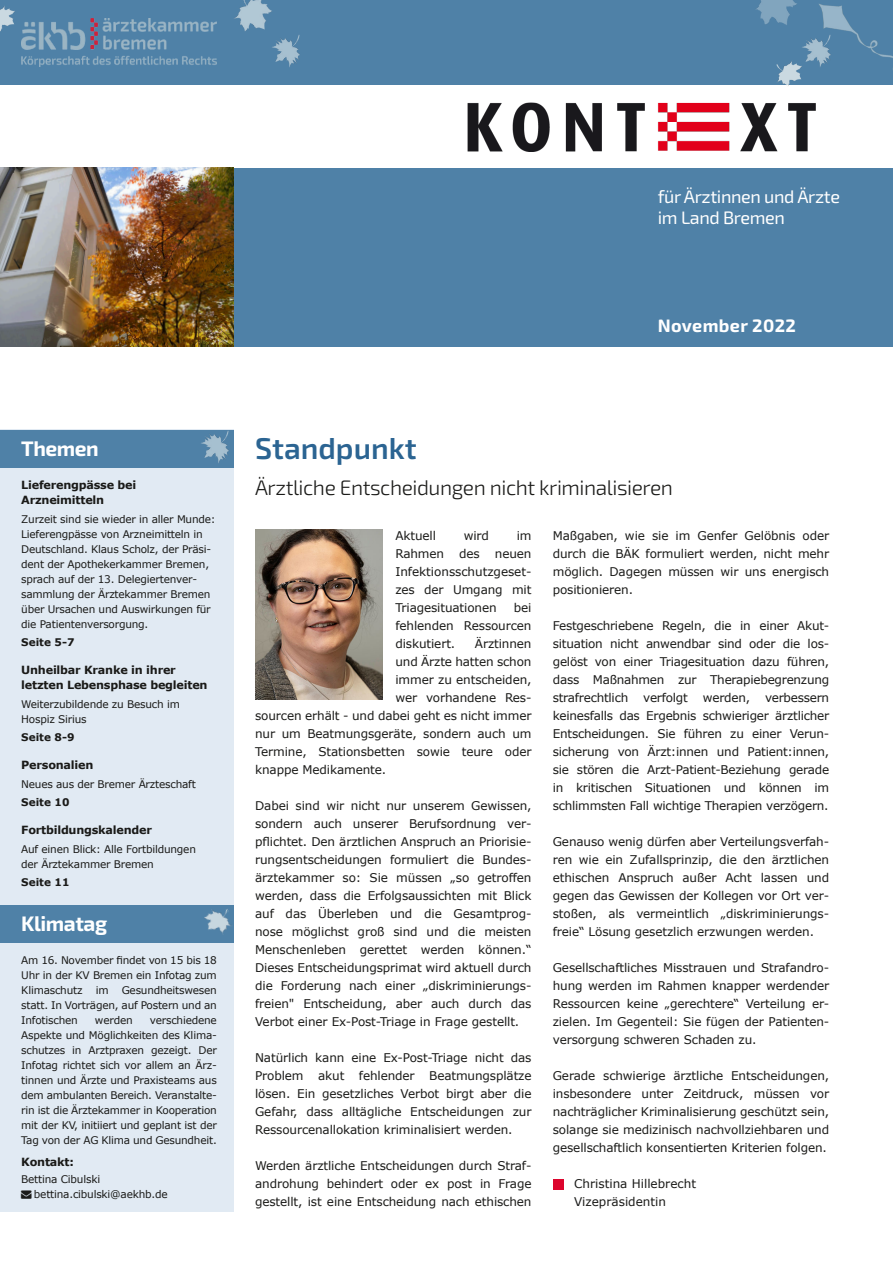
<style>
.page{position:relative;width:893px;height:1263px;background:#fff}
.page>*{position:absolute;margin:0;border:0;box-sizing:border-box;transform-origin:0 0}
.t1{font:600 30px "Exo 2";color:#2b6492}
.t2{font:300 21px "Exo 2";letter-spacing:-.02em;color:#1a1a18}
.t3{font:700 21px "Exo 2";letter-spacing:-.02em;color:#fff}
.t4{font:18px/21px "Exo 2";letter-spacing:-.02em;color:#fff}
.t5{font:700 18px "Exo 2";letter-spacing:.02em;color:#fff}
.t6{font:12px/18px "Verdana";letter-spacing:-.01em;color:#1a1a18;text-align:justify}
.t7{font:700 11.25px/15px "Verdana";letter-spacing:-.02em;color:#1a1a18}
.t8{font:10.5px/15px "Verdana";letter-spacing:-.02em;color:#1a1a18}
.t9{font:700 10.5px "Verdana";color:#1a1a18}
</style>
<div class="page">
<div style="left:0;top:0;width:893px;height:85px;background:#4f81a7"></div>
<div style="left:234px;top:168px;width:659px;height:179px;background:#4f81a7"></div>
<img style="left:468px;top:103px;width:348px;height:48px">
<img style="left:21px;top:19px;width:196px;height:47px">
<div style="left:0;top:429px;width:234px;height:783px;background:#e1eaf3"></div>
<div style="left:0;top:905px;width:234px;height:38px;background:#4f81a7"></div>
<div style="left:0;top:430px;width:234px;height:37px;background:#4f81a7"></div>
<img style="left:0;top:168px;width:234px;height:179px">
<img style="left:255px;top:530px;width:128px;height:170px">
<div style="left:553px;top:1179px;width:10px;height:10px;background:#dc052d"></div>
<img style="left:756px;top:0;width:41px;height:25px">
<img style="left:802px;top:38px;width:16px;height:24px">
<img style="left:777px;top:61px;width:25px;height:25px">
<img style="left:818px;top:4px;width:75px;height:66px">
<img style="left:272px;top:35px;width:28px;height:32px">
<img style="left:234px;top:0;width:38px;height:31px">
<img style="left:0;top:6px;width:15px;height:25px">
<img style="left:201px;top:431px;width:28px;height:32px">
<img style="left:204px;top:909px;width:27px;height:25px">
<h3 class="t4" style="left:658px;top:188px;width:184px">für Ärztinnen und Ärzte im Land Bremen</h3>
<h3 class="t5" style="left:658px;top:319px;width:140px">November 2022</h3>
<h2 class="t3" style="left:21px;top:441px;width:79px">Themen</h2>
<p class="t7" style="left:21px;top:478px;width:117px">Lieferengpässe bei<br>Arzneimitteln</p>
<p class="t8" style="left:21px;top:513px;width:196px">Zurzeit sind sie wieder in aller Munde:<br>Lieferengpässe von Arzneimitteln in Deutschland. Klaus Scholz, der Präsi&shy;dent der Apothekerkammer Bremen, sprach auf der 13. Delegiertenver&shy;sammlung der Ärztekammer Bremen über Ursachen und Auswirkungen für die Patientenversorgung.</p>
<p class="t9" style="left:21px;top:638px;width:55px">Seite 5-7</p>
<p class="t7" style="left:21px;top:663px;width:188px">Unheilbar Kranke in ihrer letzten Lebensphase begleiten</p>
<p class="t8" style="left:21px;top:698px;width:160px">Weiterzubildende zu Besuch im<br>Hospiz Sirius</p>
<p class="t9" style="left:21px;top:733px;width:55px">Seite 8-9</p>
<p class="t7" style="left:21px;top:758px;width:74px">Personalien</p>
<p class="t8" style="left:21px;top:778px;width:176px">Neues aus der Bremer Ärzteschaft</p>
<p class="t9" style="left:21px;top:798px;width:50px">Seite 10</p>
<p class="t7" style="left:21px;top:823px;width:132px">Fortbildungskalender</p>
<p class="t8" style="left:21px;top:843px;width:176px">Auf einen Blick: Alle Fortbildungen der Ärztekammer Bremen</p>
<p class="t9" style="left:21px;top:878px;width:50px">Seite 11</p>
<h2 class="t3" style="left:21px;top:917px;width:88px">Klimatag</h2>
<p class="t8" style="left:21px;top:953px;width:197px;text-align:justify">Am 16. November findet von 15 bis 18<br>Uhr in der KV Bremen ein Infotag zum Klimaschutz im Gesundheitswesen statt. In Vorträgen, auf Postern und an Infotischen</p>
<p class="t8" style="left:21px;top:1013px;width:197px;text-align:justify;text-indent:129px">verschiedene Aspekte und Möglichkeiten des Klima&shy;schutzes in Arztpraxen gezeigt. Der Infotag richtet sich vor allem an Ärz&shy;tinnen und Ärzte und Praxisteams aus dem ambulanten Bereich. Veranstalte&shy;rin ist die Ärztekammer in Kooperation mit der KV, initiiert und geplant ist der Tag von der AG Klima und Gesundheit.</p>
<p class="t7" style="left:21px;top:1155px;width:54px">Kontakt:</p>
<p class="t8" style="left:21px;top:1172px;width:148px">Bettina Cibulski<br>✉ bettina.cibulski@aekhb.de</p>
<p class="t8" style="left:95px;top:1013px;width:39px">werden</p>
<h1 class="t1" style="left:255px;top:438px;width:163px">Standpunkt</h1>
<h2 class="t2" style="left:255px;top:480px;width:419px">Ärztliche Entscheidungen nicht kriminalisieren</h2>
<p class="t6" style="left:395px;top:528px;width:42px">Aktuell</p>
<p class="t6" style="left:464px;top:528px;width:27px">wird</p>
<p class="t6" style="left:517px;top:528px;width:16px">im</p>
<p class="t6" style="left:395px;top:546px;width:50px">Rahmen</p>
<p class="t6" style="left:459px;top:546px;width:22px">des</p>
<p class="t6" style="left:395px;top:546px;width:138px;text-indent:100px">neuen Infektionsschutzgeset&shy;zes der Umgang mit Triagesituationen</p>
<p class="t6" style="left:395px;top:600px;width:138px;text-indent:118px">bei fehlenden Ressourcen diskutiert.</p>
<p class="t6" style="left:475px;top:636px;width:58px">Ärztinnen</p>
<p class="t6" style="left:395px;top:654px;width:138px">und Ärzte hatten schon</p>
<p class="t6" style="left:395px;top:672px;width:138px">immer zu entscheiden,</p>
<p class="t6" style="left:395px;top:690px;width:138px">wer vorhandene Res-</p>
<p class="t6" style="left:255px;top:708px;width:278px">sourcen erhält - und dabei geht es nicht immer</p>
<p class="t6" style="left:255px;top:726px;width:278px">nur um Beatmungsgeräte, sondern auch um</p>
<p class="t6" style="left:255px;top:744px;width:278px">Termine, Stationsbetten sowie teure oder</p>
<p class="t6" style="left:255px;top:762px;width:133px">knappe Medikamente.</p>
<p class="t6" style="left:255px;top:798px;width:278px">Dabei sind wir nicht nur unserem Gewissen, sondern auch unserer Berufsordnung ver&shy;pflichtet. Den ärztlichen Anspruch an Priorisie&shy;rungsentscheidungen formuliert die Bundes&shy;ärztekammer so: Sie müssen „so getroffen werden, dass die Erfolgsaussichten mit Blick auf das Überleben und die Gesamtprog&shy;nose möglichst groß sind und die meisten Menschenleben gerettet werden können.“ Dieses Entscheidungsprimat wird aktuell durch die Forderung nach einer „diskriminierungs&shy;freien" Entscheidung, aber auch durch das Verbot einer Ex-Post-Triage in Frage gestellt.</p>
<p class="t6" style="left:255px;top:1050px;width:278px">Natürlich kann eine Ex-Post-Triage nicht das Problem akut fehlender Beatmungsplätze lösen. Ein gesetzliches Verbot birgt aber die Gefahr, dass alltägliche Entscheidungen zur Ressourcenallokation kriminalisiert werden.</p>
<p class="t6" style="left:255px;top:1158px;width:278px">Werden ärztliche Entscheidungen durch Straf&shy;androhung behindert oder ex post in Frage gestellt, ist eine Entscheidung nach ethischen</p>
<p class="t6" style="left:553px;top:528px;width:278px">Maßgaben, wie sie im Genfer Gelöbnis oder durch die BÄK formuliert werden, nicht mehr möglich. Dagegen müssen wir uns energisch positionieren.</p>
<p class="t6" style="left:553px;top:618px;width:278px">Festgeschriebene Regeln, die in einer Akut&shy;situation nicht anwendbar sind oder die los&shy;gelöst von einer Triagesituation dazu führen, dass Maßnahmen zur Therapiebegrenzung strafrechtlich verfolgt werden, verbessern keinesfalls das Ergebnis schwieriger ärztlicher Entscheidungen. Sie führen zu einer Verun&shy;sicherung von Ärzt:innen und Patient:innen, sie stören die Arzt-Patient-Beziehung gerade in kritischen Situationen und können im schlimmsten Fall wichtige Therapien verzögern.</p>
<p class="t6" style="left:553px;top:834px;width:278px">Genauso wenig dürfen aber Verteilungsverfah&shy;ren wie ein Zufallsprinzip, die den ärztlichen ethischen Anspruch außer Acht lassen und gegen das Gewissen der Kollegen vor Ort ver&shy;stoßen, als vermeintlich „diskriminierungs&shy;freie“ Lösung gesetzlich erzwungen werden.</p>
<p class="t6" style="left:553px;top:960px;width:278px">Gesellschaftliches Misstrauen und Strafandro&shy;hung werden im Rahmen knapper werdender Ressourcen keine „gerechtere“ Verteilung er&shy;zielen. Im Gegenteil: Sie fügen der Patienten&shy;versorgung schweren Schaden zu.</p>
<p class="t6" style="left:553px;top:1068px;width:278px">Gerade schwierige ärztliche Entscheidungen, insbesondere unter Zeitdruck, müssen vor nachträglicher Kriminalisierung geschützt sein, solange sie medizinisch nachvollziehbaren und gesellschaftlich konsentierten Kriterien folgen.</p>
<p class="t6" style="left:574px;top:1176px;width:124px">Christina Hillebrecht<br>Vizepräsidentin</p>
</div>
